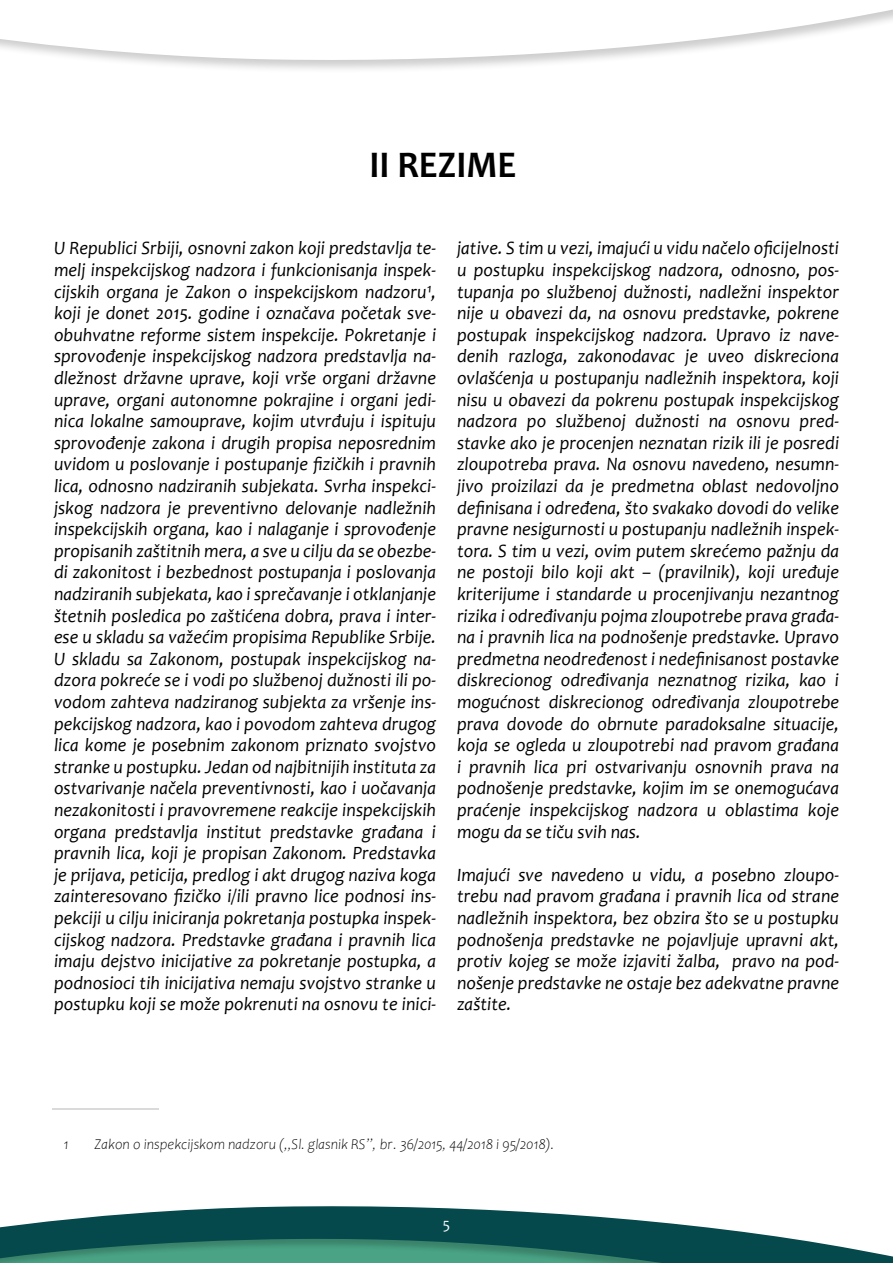
<style>
.page{position:relative;width:893px;height:1263px;background:#fff}
.page>*{position:absolute;margin:0;border:0;box-sizing:border-box;transform-origin:0 0}
.t1{font:700 37.8px "Candara";color:#000;scale:.95 1}
.t2{font:italic 18.9px/21.6px "Candara";letter-spacing:.005em;color:#000;text-align:justify;scale:.95 1}
.t3{font:15.75px "Candara";color:#fff;scale:.95 1}
.t4{font:italic 300 15px "Candara";letter-spacing:.005em;color:#000;scale:.95 1}
</style>
<div class="page">
<svg style="left:0;top:1206px;width:893px;height:57px;fill:#05494c"></svg>
<svg style="left:0;top:9px;width:893px;height:60px"></svg>
<hr style="left:52px;top:1108px;width:107px;height:1px;background:#dbdad9">
<h1 class="t1" style="left:369px;top:141px;width:156px">II REZIME</h1>
<p class="t2" style="left:54px;top:237px;width:404px">U Republici Srbiji, osnovni zakon koji predstavlja te&shy;melj inspekcijskog nadzora i funkcionisanja inspek&shy;cijskih organa je Zakon o inspekcijskom nadzoru¹, koji je donet 2015. godine i označava početak sve&shy;obuhvatne reforme sistem inspekcije. Pokretanje i sprovođenje inspekcijskog nadzora predstavlja na&shy;dležnost državne uprave, koji vrše organi državne uprave, organi autonomne pokrajine i organi jedi&shy;nica lokalne samouprave, kojim utvrđuju i ispituju sprovođenje zakona i drugih propisa neposrednim uvidom u poslovanje i postupanje fizičkih i pravnih lica, odnosno nadziranih subjekata. Svrha inspekci&shy;jskog nadzora je preventivno delovanje nadležnih inspekcijskih organa, kao i nalaganje i sprovođenje propisanih zaštitnih mera, a sve u cilju da se obezbe&shy;di zakonitost i bezbednost postupanja i poslovanja nadziranih subjekata, kao i sprečavanje i otklanjanje štetnih posledica po zaštićena dobra, prava i inter&shy;ese u skladu sa važećim propisima Republike Srbije.<br>U skladu sa Zakonom, postupak inspekcijskog na&shy;dzora pokreće se i vodi po službenoj dužnosti ili po&shy;vodom zahteva nadziranog subjekta za vršenje ins&shy;pekcijskog nadzora, kao i povodom zahteva drugog lica kome je posebnim zakonom priznato svojstvo stranke u postupku. Jedan od najbitnijih instituta za ostvarivanje načela preventivnosti, kao i uočavanja nezakonitosti i pravovremene reakcije inspekcijskih organa predstavlja institut predstavke građana i pravnih lica, koji je propisan Zakonom. Predstavka je prijava, peticija, predlog i akt drugog naziva koga zainteresovano fizičko i/ili pravno lice podnosi ins&shy;pekciji u cilju iniciranja pokretanja postupka inspek&shy;cijskog nadzora. Predstavke građana i pravnih lica imaju dejstvo inicijative za pokretanje postupka, a podnosioci tih inicijativa nemaju svojstvo stranke u postupku koji se može pokrenuti na osnovu te inici-</p>
<p class="t2" style="left:457px;top:237px;width:404px">jative. S tim u vezi, imajući u vidu načelo oficijelnosti u postupku inspekcijskog nadzora, odnosno, pos&shy;tupanja po službenoj dužnosti, nadležni inspektor nije u obavezi da, na osnovu predstavke, pokrene postupak inspekcijskog nadzora. Upravo iz nave&shy;denih razloga, zakonodavac je uveo diskreciona ovlašćenja u postupanju nadležnih inspektora, koji nisu u obavezi da pokrenu postupak inspekcijskog nadzora po službenoj dužnosti na osnovu pred&shy;stavke ako je procenjen neznatan rizik ili je posredi zloupotreba prava. Na osnovu navedeno, nesumn&shy;jivo proizilazi da je predmetna oblast nedovoljno definisana i određena, što svakako dovodi do velike pravne nesigurnosti u postupanju nadležnih inspek&shy;tora. S tim u vezi, ovim putem skrećemo pažnju da ne postoji bilo koji akt – (pravilnik), koji uređuje kriterijume i standarde u procenjivanju nezantnog rizika i određivanju pojma zloupotrebe prava građa&shy;na i pravnih lica na podnošenje predstavke. Upravo predmetna neodređenost i nedefinisanost postavke diskrecionog određivanja neznatnog rizika, kao i mogućnost diskrecionog određivanja zloupotrebe prava dovode do obrnute paradoksalne situacije, koja se ogleda u zloupotrebi nad pravom građana i pravnih lica pri ostvarivanju osnovnih prava na podnošenje predstavke, kojim im se onemogućava praćenje inspekcijskog nadzora u oblastima koje mogu da se tiču svih nas.</p>
<p class="t2" style="left:457px;top:864px;width:404px">Imajući sve navedeno u vidu, a posebno zloupo&shy;trebu nad pravom građana i pravnih lica od strane nadležnih inspektora, bez obzira što se u postupku podnošenja predstavke ne pojavljuje upravni akt, protiv kojeg se može izjaviti žalba, pravo na pod&shy;nošenje predstavke ne ostaje bez adekvatne pravne zaštite.</p>
<p class="t4" style="left:64px;top:1136px;width:6px">1</p>
<p class="t4" style="left:95px;top:1136px;width:486px">Zakon o inspekcijskom nadzoru („Sl. glasnik RS”, br. 36/2015, 44/2018 i 95/2018).</p>
<p class="t3" style="left:443px;top:1214px;width:9px">5</p>
</div>
